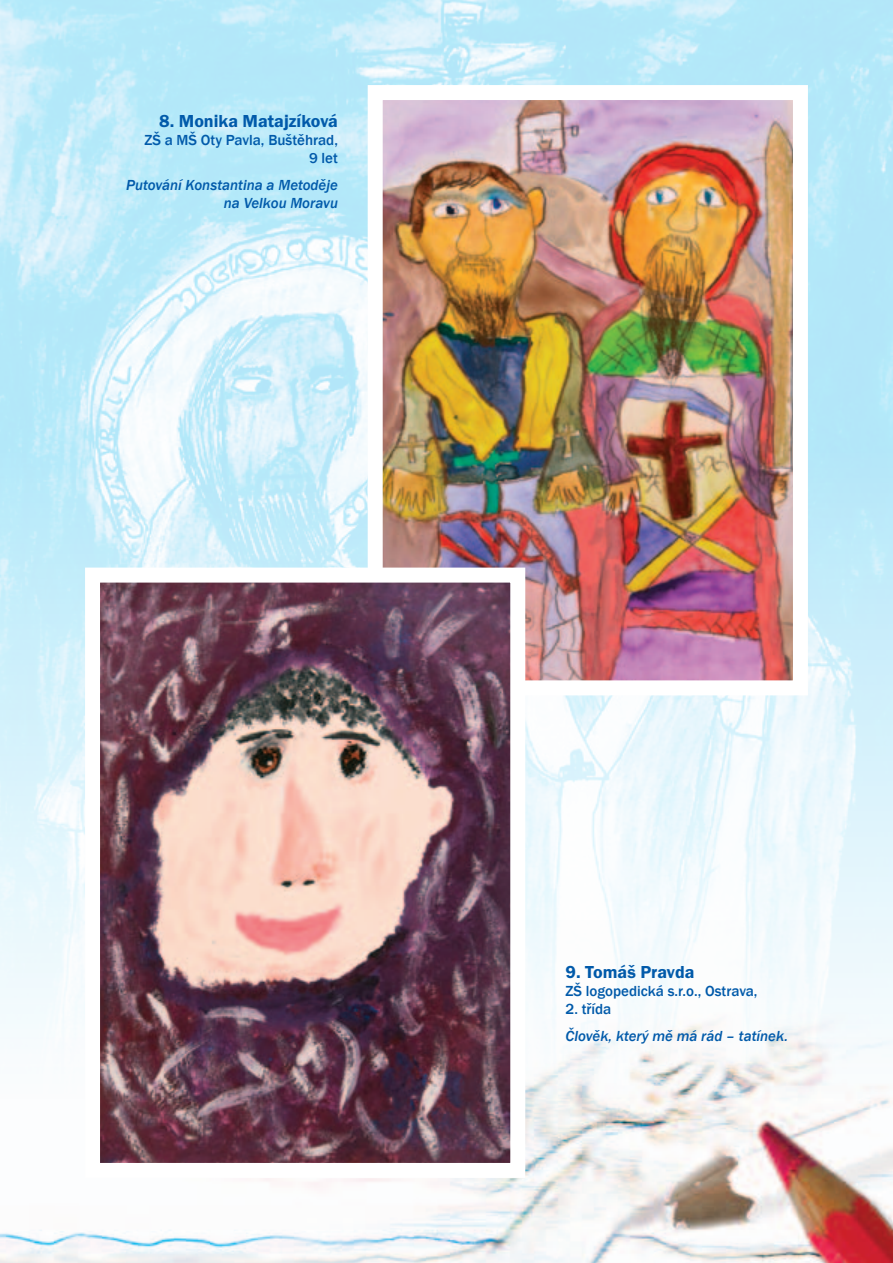
<style>
.page{position:relative;width:893px;height:1263px;background:#fff}
.page>*{position:absolute;margin:0;border:0;box-sizing:border-box;transform-origin:0 0}
.t1{font:18px "Franklin Got Itc TOT Dem";color:#015aaa}
.t2{font:italic 500 15px/18px "Franklin Gothic";color:#015aaa;text-align:right}
.t3{font:500 15px/18px "Franklin Gothic";color:#015aaa;text-align:right}
</style>
<div class="page">
<img style="left:0;top:0;width:893px;height:1263px">
<img style="left:384px;top:101px;width:408px;height:578px">
<img style="left:101px;top:584px;width:408px;height:578px">
<p class="t1" style="left:159px;top:111px;width:180px">8. Monika Matajzíková</p>
<p class="t3" style="left:144px;top:131px;width:195px">ZŠ a MŠ Oty Pavla, Buštěhrad,<br>9 let</p>
<p class="t2" style="left:126px;top:176px;width:213px">Putování Konstantina a Metoděje na Velkou Moravu</p>
<p class="t1" style="left:566px;top:962px;width:130px">9. Tomáš Pravda</p>
<p class="t3" style="left:566px;top:982px;width:193px">ZŠ logopedická s.r.o., Ostrava,</p>
<p class="t3" style="left:566px;top:1000px;width:47px">2. třída</p>
<p class="t2" style="left:566px;top:1027px;width:224px">Člověk, který mě má rád – tatínek.</p>
</div>
